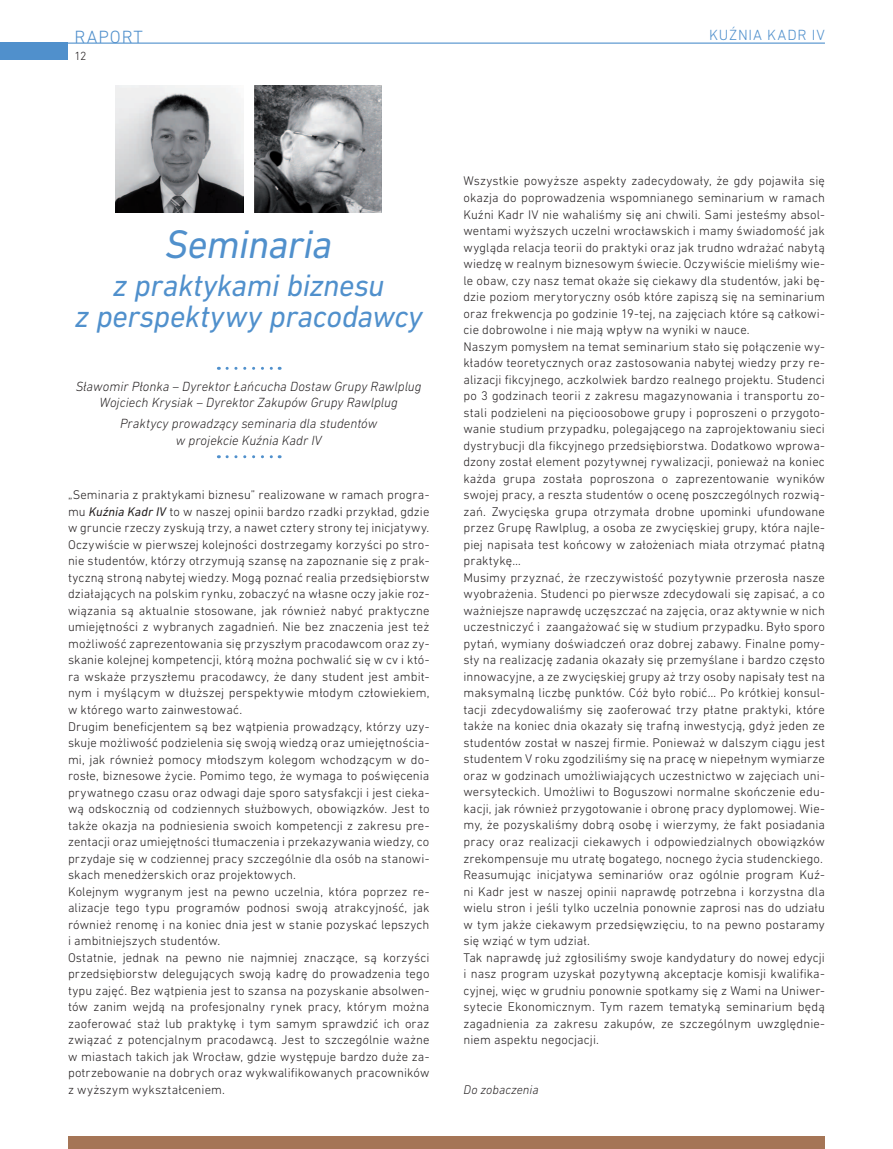
<style>
.page{position:relative;width:893px;height:1149px;background:#fff}
.page>*{position:absolute;margin:0;border:0;box-sizing:border-box;transform-origin:0 0}
.t1{font:italic 40.5px "DIN Next LT Pro";letter-spacing:-.015em;color:#5090cc}
.t2{font:italic 31.5px/31.5px "DIN Next LT Pro";letter-spacing:-.01em;color:#5090cc;text-align:center}
.t3{font:300 18px "DIN Next LT Pro";letter-spacing:.055em;color:#5090cc}
.t4{font:300 15px "DIN Next LT Pro";letter-spacing:.055em;color:#5090cc}
.t5{font:italic 300 13.5px/16.5px "DIN Next LT Pro";color:#231f20;text-align:center}
.t6{font:300 12.75px/16.5px "DIN Next LT Pro";letter-spacing:.01em;color:#231f20}
.t7{font:italic 300 12.75px "DIN Next LT Pro";letter-spacing:.005em;color:#231f20}
.t8{font:300 12px "DIN Next LT Pro";color:#231f20}
.s1{font-weight:400;font-style:italic}
</style>
<div class="page">
<hr style="left:0;top:43px;width:825px;height:1px;background:#5090cc">
<div style="left:0;top:43px;width:68px;height:17px;background:#5090cc"></div>
<div style="left:68px;top:1135px;width:757px;height:13px;background:#a57556"></div>
<img style="left:116px;top:85px;width:127px;height:128px">
<img style="left:254px;top:85px;width:128px;height:128px">
<svg style="left:227px;top:367px;width:53px;height:3px"></svg>
<svg style="left:227px;top:455px;width:53px;height:3px"></svg>
<h3 class="t3" style="left:74px;top:26px;width:70px">RAPORT</h3>
<p class="t8" style="left:74px;top:49px;width:14px">12</p>
<p class="t4" style="left:709px;top:27px;width:117px">KUŹNIA KADR IV</p>
<h1 class="t1" style="left:165px;top:220px;width:169px">Seminaria</h1>
<h2 class="t2" style="left:75px;top:268px;width:350px">z praktykami biznesu<br>z perspektywy pracodawcy</h2>
<p class="t5" style="left:76px;top:377px;width:347px">Sławomir Płonka – Dyrektor Łańcucha Dostaw Grupy Rawlplug<br>Wojciech Krysiak – Dyrektor Zakupów Grupy Rawlplug</p>
<p class="t5" style="left:120px;top:415px;width:259px">Praktycy prowadzący seminaria dla studentów w projekcie Kuźnia Kadr IV</p>
<p class="t6" style="left:68px;top:486px;width:363px">„Seminaria z praktykami biznesu” realizowane w ramach progra&shy;mu <span class="s1">Kuźnia Kadr IV</span> to w naszej opinii bardzo rzadki przykład, gdzie w gruncie rzeczy zyskują trzy, a nawet cztery strony tej inicjatywy.<br>Oczywiście w pierwszej kolejności dostrzegamy korzyści po stro&shy;nie studentów, którzy otrzymują szansę na zapoznanie się z prak&shy;tyczną stroną nabytej wiedzy. Mogą poznać realia przedsiębiorstw działających na polskim rynku, zobaczyć na własne oczy jakie roz&shy;wiązania są aktualnie stosowane, jak również nabyć praktyczne umiejętności z wybranych zagadnień. Nie bez znaczenia jest też możliwość zaprezentowania się przyszłym pracodawcom oraz zy&shy;skanie kolejnej kompetencji, którą można pochwalić się w cv i któ&shy;ra wskaże przyszłemu pracodawcy, że dany student jest ambit&shy;nym i myślącym w dłuższej perspektywie młodym człowiekiem, w którego warto zainwestować.<br>Drugim beneficjentem są bez wątpienia prowadzący, którzy uzy&shy;skuje możliwość podzielenia się swoją wiedzą oraz umiejętnościa&shy;mi, jak również pomocy młodszym kolegom wchodzącym w do&shy;rosłe, biznesowe życie. Pomimo tego, że wymaga to poświęcenia prywatnego czasu oraz odwagi daje sporo satysfakcji i jest cieka&shy;wą odskocznią od codziennych służbowych, obowiązków. Jest to także okazja na podniesienia swoich kompetencji z zakresu pre&shy;zentacji oraz umiejętności tłumaczenia i przekazywania wiedzy, co przydaje się w codziennej pracy szczególnie dla osób na stanowi&shy;skach menedżerskich oraz projektowych.<br>Kolejnym wygranym jest na pewno uczelnia, która poprzez re&shy;alizacje tego typu programów podnosi swoją atrakcyjność, jak również renomę i na koniec dnia jest w stanie pozyskać lepszych i ambitniejszych studentów.<br>Ostatnie, jednak na pewno nie najmniej znaczące, są korzyści przedsiębiorstw delegujących swoją kadrę do prowadzenia tego typu zajęć. Bez wątpienia jest to szansa na pozyskanie absolwen&shy;tów zanim wejdą na profesjonalny rynek pracy, którym można zaoferować staż lub praktykę i tym samym sprawdzić ich oraz związać z potencjalnym pracodawcą. Jest to szczególnie ważne w miastach takich jak Wrocław, gdzie występuje bardzo duże za&shy;potrzebowanie na dobrych oraz wykwalifikowanych pracowników z wyższym wykształceniem.</p>
<p class="t6" style="left:463px;top:173px;width:363px">Wszystkie powyższe aspekty zadecydowały, że gdy pojawiła się okazja do poprowadzenia wspomnianego seminarium w ramach Kuźni Kadr IV nie wahaliśmy się ani chwili. Sami jesteśmy absol&shy;wentami wyższych uczelni wrocławskich i mamy świadomość jak wygląda relacja teorii do praktyki oraz jak trudno wdrażać nabytą wiedzę w realnym biznesowym świecie. Oczywiście mieliśmy wie&shy;le obaw, czy nasz temat okaże się ciekawy dla studentów, jaki bę&shy;dzie poziom merytoryczny osób które zapiszą się na seminarium oraz frekwencja po godzinie 19-tej, na zajęciach które są całkowi&shy;cie dobrowolne i nie mają wpływ na wyniki w nauce.<br>Naszym pomysłem na temat seminarium stało się połączenie wy&shy;kładów teoretycznych oraz zastosowania nabytej wiedzy przy re&shy;alizacji fikcyjnego, aczkolwiek bardzo realnego projektu. Studenci po 3 godzinach teorii z zakresu magazynowania i transportu zo&shy;stali podzieleni na pięcioosobowe grupy i poproszeni o przygoto&shy;wanie studium przypadku, polegającego na zaprojektowaniu sieci dystrybucji dla fikcyjnego przedsiębiorstwa. Dodatkowo wprowa&shy;dzony został element pozytywnej rywalizacji, ponieważ na koniec każda grupa została poproszona o zaprezentowanie wyników swojej pracy, a reszta studentów o ocenę poszczególnych rozwią&shy;zań. Zwycięska grupa otrzymała drobne upominki ufundowane przez Grupę Rawlplug, a osoba ze zwycięskiej grupy, która najle&shy;piej napisała test końcowy w założeniach miała otrzymać płatną praktykę…<br>Musimy przyznać, że rzeczywistość pozytywnie przerosła nasze wyobrażenia. Studenci po pierwsze zdecydowali się zapisać, a co ważniejsze naprawdę uczęszczać na zajęcia, oraz aktywnie w nich uczestniczyć i zaangażować się w studium przypadku. Było sporo pytań, wymiany doświadczeń oraz dobrej zabawy. Finalne pomy&shy;sły na realizację zadania okazały się przemyślane i bardzo często innowacyjne, a ze zwycięskiej grupy aż trzy osoby napisały test na maksymalną liczbę punktów. Cóż było robić… Po krótkiej konsul&shy;tacji zdecydowaliśmy się zaoferować trzy płatne praktyki, które także na koniec dnia okazały się trafną inwestycją, gdyż jeden ze studentów został w naszej firmie. Ponieważ w dalszym ciągu jest studentem V roku zgodziliśmy się na pracę w niepełnym wymiarze oraz w godzinach umożliwiających uczestnictwo w zajęciach uni&shy;wersyteckich. Umożliwi to Boguszowi normalne skończenie edu&shy;kacji, jak również przygotowanie i obronę pracy dyplomowej. Wie&shy;my, że pozyskaliśmy dobrą osobę i wierzymy, że fakt posiadania pracy oraz realizacji ciekawych i odpowiedzialnych obowiązków zrekompensuje mu utratę bogatego, nocnego życia studenckiego.<br>Reasumując inicjatywa seminariów oraz ogólnie program Kuź&shy;ni Kadr jest w naszej opinii naprawdę potrzebna i korzystna dla wielu stron i jeśli tylko uczelnia ponownie zaprosi nas do udziału w tym jakże ciekawym przedsięwzięciu, to na pewno postaramy się wziąć w tym udział.<br>Tak naprawdę już zgłosiliśmy swoje kandydatury do nowej edycji i nasz program uzyskał pozytywną akceptacje komisji kwalifika&shy;cyjnej, więc w grudniu ponownie spotkamy się z Wami na Uniwer&shy;sytecie Ekonomicznym. Tym razem tematyką seminarium będą zagadnienia za zakresu zakupów, ze szczególnym uwzględnie&shy;niem aspektu negocjacji.</p>
<p class="t7" style="left:463px;top:1081px;width:77px">Do zobaczenia</p>
</div>
